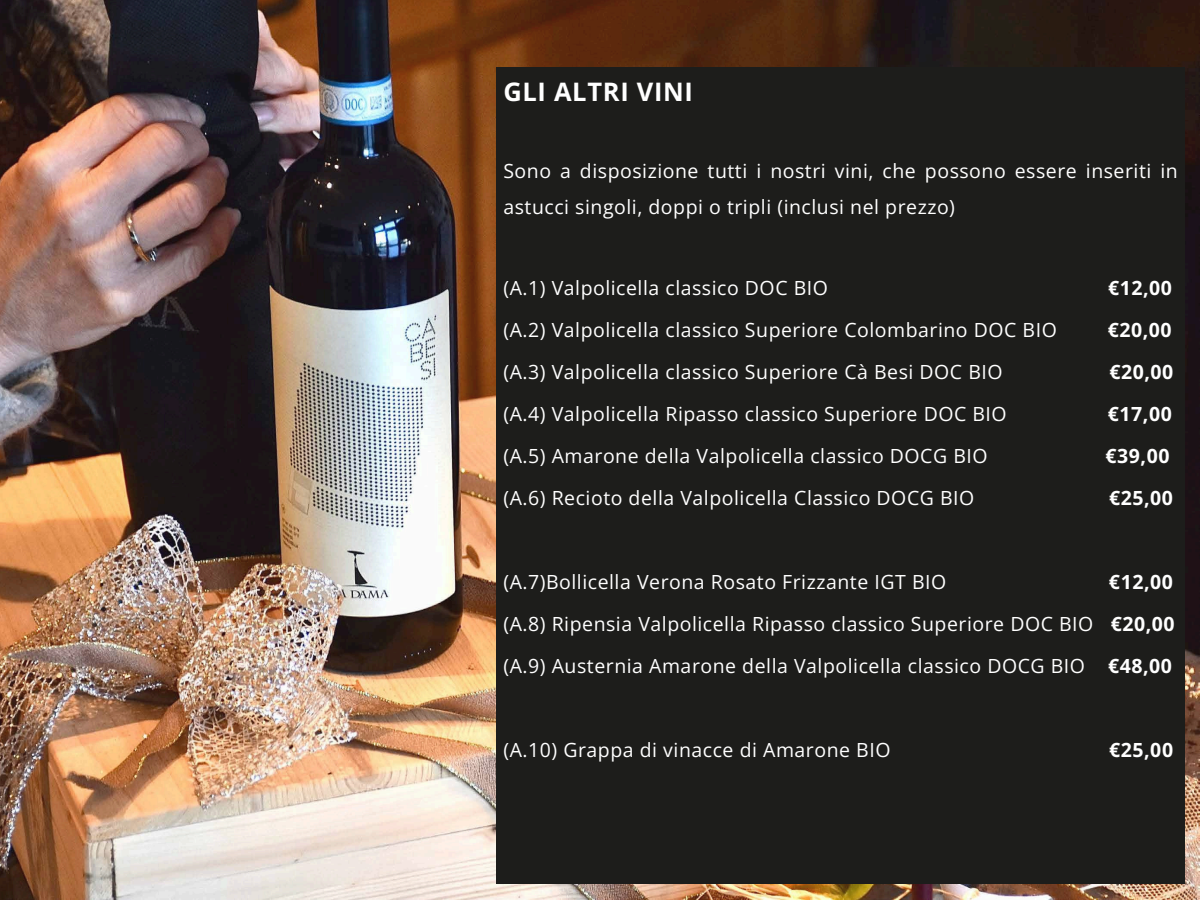
<style>
.page{position:relative;width:1200px;height:900px;background:#fff}
.page>*{position:absolute;margin:0;border:0;box-sizing:border-box;transform-origin:0 0}
.t1{font:700 25.4px "Open Sans";letter-spacing:.03em;color:#fff}
.t2{font:19.6px/36px "Open Sans";letter-spacing:.03em;color:#fff}
.t3{font:700 19.6px "Open Sans";letter-spacing:.03em;color:#fff}
.s1{font-weight:700}
</style>
<div class="page">
<img style="left:0;top:0;width:1200px;height:900px">
<div style="left:497px;top:68px;width:688px;height:816px;background:#1d1d1b"></div>
<p class="t1" style="left:503px;top:74px;width:191px">GLI ALTRI VINI</p>
<p class="t2" style="left:503px;top:152px;width:676px">Sono a disposizione tutti i nostri vini, che possono essere inseriti in astucci singoli, doppi o tripli (inclusi nel prezzo)</p>
<p class="t2" style="left:503px;top:269px;width:326px">(A.1) Valpolicella classico DOC BIO</p>
<p class="t3" style="left:1108px;top:274px;width:65px">€12,00</p>
<p class="t2" style="left:503px;top:311px;width:555px">(A.2) Valpolicella classico Superiore Colombarino DOC BIO</p>
<p class="t3" style="left:1108px;top:316px;width:65px">€20,00</p>
<p class="t2" style="left:503px;top:353px;width:501px">(A.3) Valpolicella classico Superiore Cà Besi DOC BIO</p>
<p class="t3" style="left:1109px;top:358px;width:65px">€20,00</p>
<p class="t2" style="left:503px;top:395px;width:505px">(A.4) Valpolicella Ripasso classico Superiore DOC BIO</p>
<p class="t3" style="left:1108px;top:400px;width:65px">€17,00</p>
<p class="t2" style="left:503px;top:437px;width:486px">(A.5) Amarone della Valpolicella classico DOCG BIO</p>
<p class="t3" style="left:1106px;top:442px;width:65px">€39,00</p>
<p class="t2" style="left:503px;top:479px;width:472px">(A.6) Recioto della Valpolicella Classico DOCG BIO</p>
<p class="t3" style="left:1109px;top:484px;width:65px">€25,00</p>
<p class="t2" style="left:503px;top:563px;width:444px">(A.7)Bollicella Verona Rosato Frizzante IGT BIO</p>
<p class="t3" style="left:1109px;top:568px;width:65px">€12,00</p>
<p class="t2" style="left:503px;top:605px;width:673px">(A.8) Ripensia Valpolicella Ripasso classico Superiore DOC BIO <span class="s1">€20,00</span></p>
<p class="t2" style="left:503px;top:647px;width:670px">(A.9) Austernia Amarone della Valpolicella classico DOCG BIO <span class="s1">€48,00</span></p>
<p class="t2" style="left:503px;top:731px;width:389px">(A.10) Grappa di vinacce di Amarone BIO</p>
<p class="t3" style="left:1109px;top:736px;width:65px">€25,00</p>
</div>
